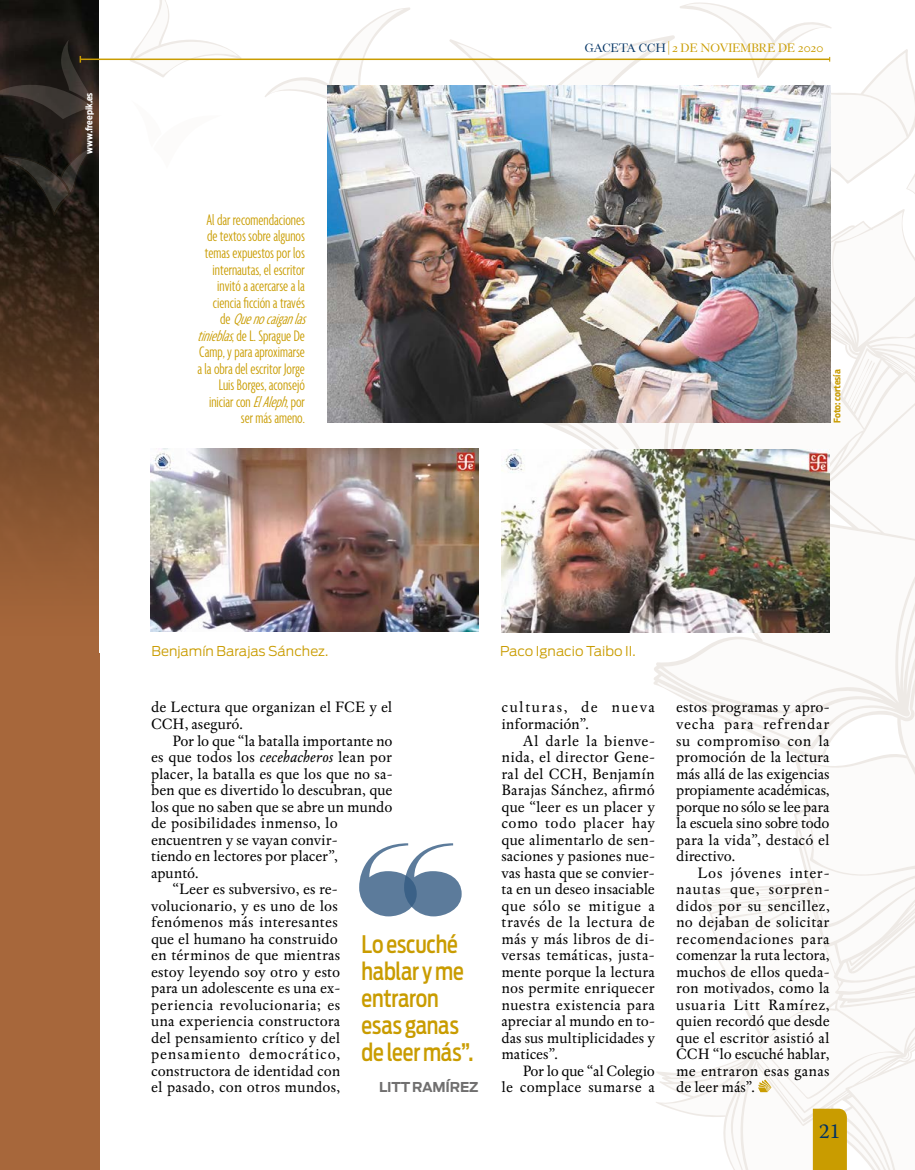
<style>
.page{position:relative;width:915px;height:1170px;background:#fff}
.page>*{position:absolute;margin:0;border:0;box-sizing:border-box;transform-origin:0 0}
.t1{font:500 24px/27px "Antenna Cond";letter-spacing:-.01em;color:#c99c00;scale:.91 1}
.t2{font:21px "Warnock Pro";color:#003263}
.t3{font:300 extra-condensed 16.5px "Agenda";color:#c99c00}
.t4{font:italic 300 extra-condensed 16.5px "Agenda";color:#c99c00}
.t5{font:15.75px/16.5px "Espinosa Nova";color:#000;text-align:justify}
.t6{font:15.75px/16.5px "Espinosa Nova";letter-spacing:.08em;color:#000}
.t7{font:15.75px "Espinosa Nova";letter-spacing:.02em;color:#000}
.t8{font:15.75px "Espinosa Nova";letter-spacing:.045em;color:#000}
.t9{font:300 13.5px "Antenna";color:#c99c00}
.t10{font:13.5px "Wessex";color:#c99c00}
.t11{font:700 13.5px "Antenna";letter-spacing:-.015em;color:#706f6f}
.t12{font:700 9px "Antenna Cond";color:#fff}
.t13{font:700 9px "Antenna Cond";color:#c99c00}
.s1{font-style:normal}
.s2{font-style:italic}
.s3{color:#003263}
</style>
<div class="page">
<img style="left:0;top:0;width:99px;height:195px">
<div style="left:0;top:653px;width:99px;height:516px;background:#a7673b"></div>
<svg style="left:0;top:195px;width:99px;height:458px;background:#6b4428"></svg>
<svg style="left:0;top:144px;width:97px;height:72px;background:#1e1b17"></svg>
<svg style="left:129px;top:0;width:113px;height:77px"></svg>
<img style="left:150px;top:448px;width:114px;height:183px">
<hr style="left:80px;top:59px;width:749px;height:1px;background:#c99c00">
<svg style="left:0;top:40px;width:94px;height:79px;background:#29231f"></svg>
<img style="left:264px;top:2px;width:650px;height:1167px">
<p class="t12" style="left:84px;top:154px;width:63px;rotate:-90deg">www.freepik.es</p>
<p class="t3" style="left:206px;top:211px;width:100px">Al dar recomendaciones</p>
<p class="t3" style="left:207px;top:227px;width:99px">de textos sobre algunos</p>
<p class="t3" style="left:205px;top:244px;width:101px">temas expuestos por los</p>
<p class="t3" style="left:212px;top:260px;width:94px">internautas, el escritor</p>
<p class="t3" style="left:217px;top:277px;width:89px">invitó a acercarse a la</p>
<p class="t3" style="left:213px;top:293px;width:93px">ciencia ficción a través</p>
<p class="t4" style="left:220px;top:310px;width:92px"><span class="s1">d e</span> Quenocaiganlas</p>
<p class="t3" style="left:197px;top:326px;width:109px"><span class="s2">tinieblas</span>, d e L . S p r a g u e D e</p>
<p class="t3" style="left:199px;top:343px;width:107px">Camp, y para aproximarse</p>
<p class="t3" style="left:197px;top:359px;width:109px">a la obra del escritor Jorge</p>
<p class="t3" style="left:219px;top:376px;width:88px">Luis Borges, aconsejó</p>
<p class="t3" style="left:209px;top:392px;width:97px">iniciar con <span class="s2">ElAleph</span>, por</p>
<p class="t3" style="left:241px;top:409px;width:65px">ser más ameno.</p>
<p class="t10" style="left:584px;top:40px;width:240px"><span class="s3">GACETA CCH</span> | 2 DE NOVIEMBRE DE 2020</p>
<p class="t13" style="left:831px;top:423px;width:55px;rotate:-90deg">Foto: cortesía</p>
<p class="t9" style="left:151px;top:643px;width:178px">Benjamín Barajas Sánchez.</p>
<p class="t9" style="left:500px;top:643px;width:137px">Paco Ignacio Taibo II.</p>
<p class="t5" style="left:151px;top:699px;width:243px">de Lectura que organizan el FCE y el<br>CCH, aseguró.</p>
<p class="t5" style="left:172px;top:732px;width:222px">Por lo que “la batalla importante no</p>
<p class="t5" style="left:151px;top:749px;width:243px">es que todos los <span class="s2">cecehacheros</span> lean por</p>
<p class="t5" style="left:151px;top:765px;width:243px">placer, la batalla es que los que no sa-</p>
<p class="t5" style="left:151px;top:782px;width:243px">ben que es divertido lo descubran, que</p>
<p class="t5" style="left:151px;top:798px;width:243px">los que no saben que se abre un mundo</p>
<p class="t5" style="left:151px;top:815px;width:188px">de posibilidades inmenso, lo</p>
<p class="t5" style="left:151px;top:831px;width:188px">encuentren y se vayan convir-</p>
<p class="t5" style="left:151px;top:848px;width:188px">tiendo en lectores por placer”,</p>
<p class="t5" style="left:151px;top:864px;width:49px">apuntó.</p>
<p class="t5" style="left:172px;top:881px;width:167px">“Leer es subversivo, es re-</p>
<p class="t5" style="left:151px;top:897px;width:188px">volucionario, y es uno de los</p>
<p class="t5" style="left:151px;top:914px;width:188px">fenómenos más interesantes</p>
<p class="t5" style="left:151px;top:930px;width:188px">que el humano ha construido</p>
<p class="t5" style="left:151px;top:947px;width:191px">en términos de que mientras</p>
<p class="t5" style="left:151px;top:963px;width:191px">estoy leyendo soy otro y esto</p>
<p class="t5" style="left:151px;top:980px;width:191px">para un adolescente es una ex-</p>
<p class="t7" style="left:151px;top:995px;width:191px">periencia revolucionaria; es</p>
<p class="t5" style="left:151px;top:1013px;width:191px">una experiencia constructora</p>
<p class="t5" style="left:151px;top:1029px;width:191px">del pensamiento crítico y del</p>
<p class="t8" style="left:151px;top:1045px;width:191px">pensamiento democrático,</p>
<p class="t5" style="left:151px;top:1062px;width:191px">constructora de identidad con</p>
<p class="t5" style="left:151px;top:1079px;width:191px">el pasado, con otros mundos,</p>
<h1 class="t1" style="left:361px;top:930px;width:124px">Lo escuché hablar y me entraron esas ganas de leer más”.</h1>
<p class="t11" style="left:379px;top:1079px;width:101px">LITT RAMÍREZ</p>
<p class="t6" style="left:501px;top:699px;width:155px">culturas, de nueva información”.</p>
<p class="t5" style="left:501px;top:732px;width:155px;text-indent:21px">Al darle la bienve&shy;nida, el director Gene&shy;ral del CCH, Benjamín Barajas Sánchez, afirmó que “leer es un placer y como todo placer hay que alimentarlo de sen&shy;saciones y pasiones nue&shy;vas hasta que se convier&shy;ta en un deseo insaciable que sólo se mitigue a través de la lectura de más y más libros de di&shy;versas temáticas, justa&shy;mente porque la lectura nos permite enriquecer nuestra existencia para apreciar al mundo en to&shy;das sus multiplicidades y matices”.</p>
<p class="t5" style="left:501px;top:1062px;width:155px;text-align:right">Por lo que “al Colegio<br>le complace sumarse a</p>
<p class="t5" style="left:676px;top:699px;width:155px">estos programas y apro&shy;vecha para refrendar su compromiso con la promoción de la lectura más allá de las exigencias propiamente académicas, porque no sólo se lee para la escuela sino sobre todo para la vida”, destacó el directivo.</p>
<p class="t5" style="left:676px;top:864px;width:155px;text-indent:21px">Los jóvenes inter&shy;nautas que, sorpren&shy;didos por su sencillez, no dejaban de solicitar recomendaciones para comenzar la ruta lectora, muchos de ellos queda&shy;ron motivados, como la usuaria Litt Ramírez, quien recordó que desde que el escritor asistió al CCH “lo escuché hablar, me entraron esas ganas de leer más”.</p>
<h2 class="t2" style="left:819px;top:1118px;width:23px">21</h2>
</div>
